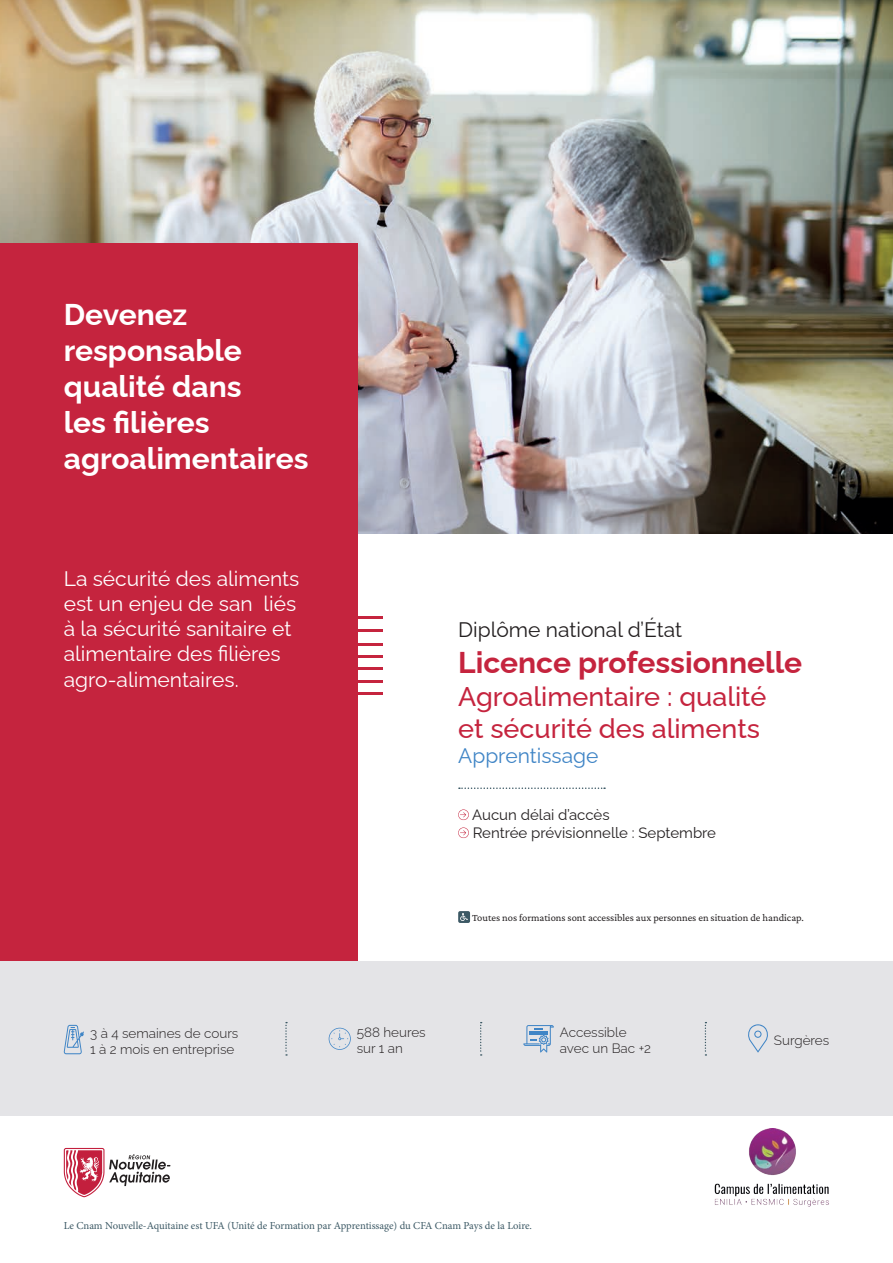
<style>
.page{position:relative;width:893px;height:1263px;background:#fff}
.page>*{position:absolute;margin:0;border:0;box-sizing:border-box;transform-origin:0 0}
.t1{font:700 30px/36px "Raleway";color:#fff}
.t2{font:700 30px "Raleway";color:#c5243e}
.t3{font:500 27px/32.4px "Raleway";color:#c5243e}
.t4{font:21px/25.2px "Raleway";color:#fff}
.t5{font:21px "Raleway";color:#231f20}
.t6{font:21px "Raleway";color:#4085c6}
.t7{font:15px/18px "Raleway";color:#231f20}
.t8{font:300 13.5px/16.2px "Raleway";color:#231f20}
.t9{font:10.65px "Minion Pro";letter-spacing:-.005em;color:#3c5965}
.t10{font:10.5px "Crimson Pro";color:#231f20}
</style>
<div class="page">
<img style="left:0;top:0;width:893px;height:533px">
<div style="left:0;top:243px;width:357px;height:718px;background:#c5243e"></div>
<hr style="left:348px;top:616px;width:35px;height:3px;background:#c5243e">
<hr style="left:348px;top:643px;width:35px;height:3px;background:#c5243e">
<hr style="left:348px;top:667px;width:35px;height:3px;background:#c5243e">
<hr style="left:348px;top:629px;width:35px;height:3px;background:#c5243e">
<hr style="left:348px;top:655px;width:35px;height:3px;background:#c5243e">
<hr style="left:348px;top:680px;width:35px;height:3px;background:#c5243e">
<hr style="left:348px;top:692px;width:35px;height:3px;background:#c5243e">
<svg style="left:459px;top:787px;width:146px;height:2px"></svg>
<svg style="left:458px;top:809px;width:11px;height:12px"></svg>
<svg style="left:458px;top:827px;width:11px;height:12px"></svg>
<svg style="left:458px;top:911px;width:12px;height:12px"></svg>
<svg style="left:64px;top:1148px;width:106px;height:49px"></svg>
<img style="left:714px;top:1128px;width:115px;height:78px">
<div style="left:0;top:961px;width:893px;height:155px;background:#e4e4e7"></div>
<svg style="left:480px;top:1022px;width:2px;height:34px"></svg>
<svg style="left:285px;top:1022px;width:2px;height:34px"></svg>
<svg style="left:705px;top:1022px;width:1px;height:34px"></svg>
<svg style="left:329px;top:1028px;width:22px;height:22px"></svg>
<svg style="left:748px;top:1024px;width:20px;height:29px"></svg>
<svg style="left:523px;top:1025px;width:31px;height:27px"></svg>
<svg style="left:64px;top:1025px;width:20px;height:29px"></svg>
<h1 class="t1" style="left:64px;top:294px;width:246px">Devenez responsable qualité dans<br>les filières agroalimentaires</h1>
<p class="t4" style="left:64px;top:564px;width:237px">La sécurité des aliments est un enjeu de san liés à la sécurité sanitaire et alimentaire des filières agro-alimentaires.</p>
<p class="t8" style="left:90px;top:1023px;width:150px">3 à 4 semaines de cours<br>1 à 2 mois en entreprise</p>
<p class="t5" style="left:458px;top:613px;width:225px">Diplôme national d’État</p>
<h1 class="t2" style="left:458px;top:639px;width:345px">Licence professionnelle</h1>
<p class="t3" style="left:458px;top:677px;width:310px">Agroalimentaire : qualité et sécurité des aliments</p>
<p class="t6" style="left:458px;top:739px;width:142px">Apprentissage</p>
<p class="t7" style="left:472px;top:804px;width:245px">Aucun délai d’accès<br>Rentrée prévisionnelle : Septembre</p>
<p class="t10" style="left:472px;top:911px;width:333px">Toutes nos formations sont accessibles aux personnes en situation de handicap.</p>
<p class="t8" style="left:357px;top:1023px;width:70px">588 heures sur 1 an</p>
<p class="t8" style="left:774px;top:1030px;width:57px">Surgères</p>
<p class="t8" style="left:560px;top:1023px;width:93px">Accessible avec un Bac +2</p>
<p class="t9" style="left:64px;top:1218px;width:470px">Le Cnam Nouvelle-Aquitaine est UFA (Unité de Formation par Apprentissage) du CFA Cnam Pays de la Loire.</p>
</div>
